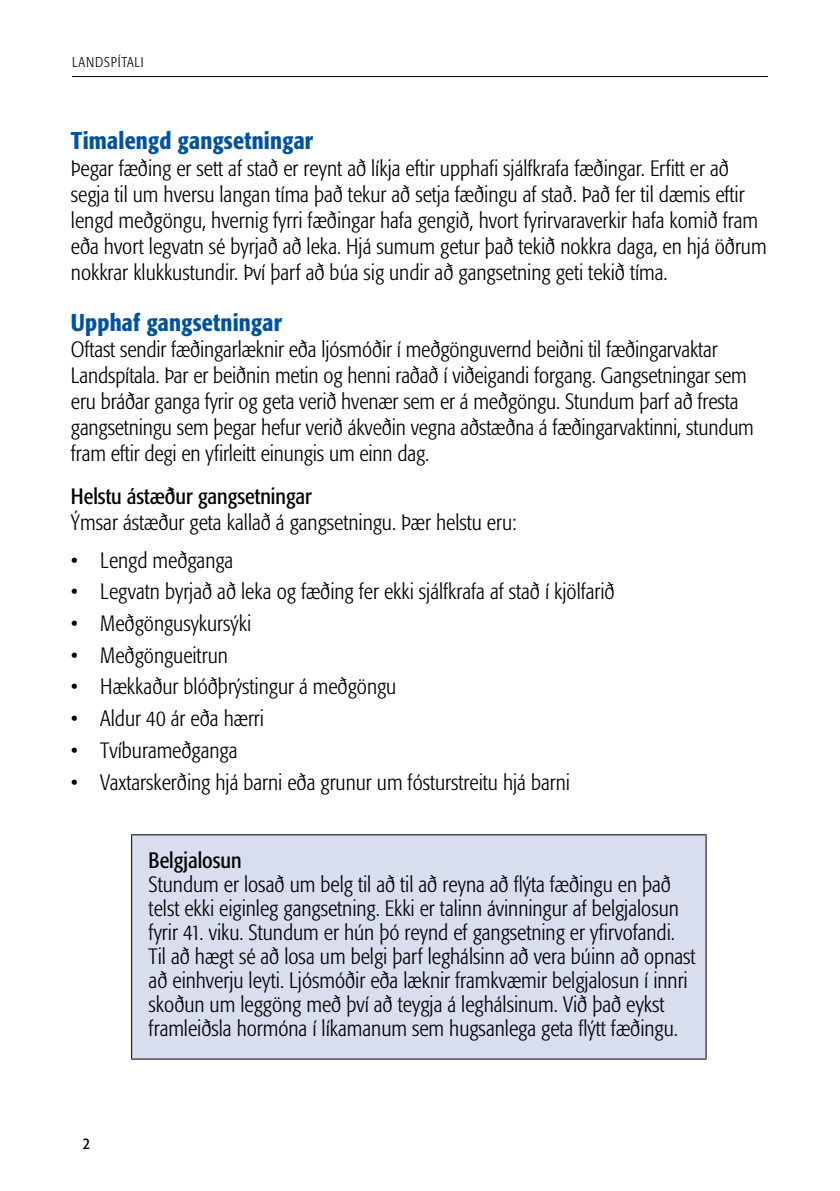
<style>
.page{position:relative;width:840px;height:1191px;background:#fff}
.page>*{position:absolute;margin:0;border:0;box-sizing:border-box;transform-origin:0 0}
.t1{font:500 condensed 24px "Formata";letter-spacing:.01em;color:#00529c}
.t2{font:300 condensed 22px/26px "Formata";color:#000}
.t3{font:condensed 22px "Formata";color:#000}
.t4{font:condensed 16px "Formata";color:#000}
.t5{font:300 condensed 14px "Formata";letter-spacing:.05em;color:#000}
</style>
<div class="page">
<hr style="left:72px;top:76px;width:695px;height:1px;background:#000">
<div style="left:131px;top:835px;width:574px;height:224px;background:#d9deef"></div>
<hr style="left:131px;top:834px;width:575px;height:1px;background:#000">
<hr style="left:131px;top:835px;width:1px;height:223px;background:#000">
<hr style="left:705px;top:835px;width:1px;height:223px;background:#000">
<hr style="left:131px;top:1058px;width:575px;height:1px;background:#000">
<p class="t5" style="left:72px;top:54px;width:73px">LANDSPÍTALI</p>
<p class="t1" style="left:71px;top:126px;width:244px">Timalengd gangsetningar</p>
<p class="t2" style="left:71px;top:155px;width:696px">Þegar fæðing er sett af stað er reynt að líkja eftir upphafi sjálfkrafa fæðingar. Erfitt er að segja til um hversu langan tíma það tekur að setja fæðingu af stað. Það fer til dæmis eftir lengd meðgöngu, hvernig fyrri fæðingar hafa gengið, hvort fyrirvaraverkir hafa komið fram eða hvort legvatn sé byrjað að leka. Hjá sumum getur það tekið nokkra daga, en hjá öðrum nokkrar klukkustundir. Því þarf að búa sig undir að gangsetning geti tekið tíma.</p>
<p class="t1" style="left:71px;top:308px;width:213px">Upphaf gangsetningar</p>
<p class="t2" style="left:71px;top:337px;width:684px">Oftast sendir fæðingarlæknir eða ljósmóðir í meðgönguvernd beiðni til fæðingarvaktar Landspítala. Þar er beiðnin metin og henni raðað í viðeigandi forgang. Gangsetningar sem eru bráðar ganga fyrir og geta verið hvenær sem er á meðgöngu. Stundum þarf að fresta gangsetningu sem þegar hefur verið ákveðin vegna aðstæðna á fæðingarvaktinni, stundum fram eftir degi en yfirleitt einungis um einn dag.</p>
<p class="t3" style="left:71px;top:483px;width:242px">Helstu ástæður gangsetningar</p>
<p class="t2" style="left:71px;top:510px;width:447px">Ýmsar ástæður geta kallað á gangsetningu. Þær helstu eru:</p>
<p class="t2" style="left:71px;top:547px;width:164px">• Lengd meðganga</p>
<p class="t2" style="left:71px;top:579px;width:545px">• Legvatn byrjað að leka og fæðing fer ekki sjálfkrafa af stað í kjölfarið</p>
<p class="t2" style="left:71px;top:610px;width:182px">• Meðgöngusykursýki</p>
<p class="t2" style="left:71px;top:642px;width:158px">• Meðgöngueitrun</p>
<p class="t2" style="left:71px;top:674px;width:327px">• Hækkaður blóðþrýstingur á meðgöngu</p>
<p class="t2" style="left:71px;top:705px;width:194px">• Aldur 40 ár eða hærri</p>
<p class="t2" style="left:71px;top:737px;width:168px">• Tvíburameðganga</p>
<p class="t2" style="left:71px;top:769px;width:500px">• Vaxtarskerðing hjá barni eða grunur um fósturstreitu hjá barni</p>
<p class="t4" style="left:83px;top:1133px;width:9px">2</p>
<p class="t3" style="left:148px;top:847px;width:94px">Belgjalosun</p>
<p class="t2" style="left:148px;top:873px;width:548px;line-height:24px">Stundum er losað um belg til að til að reyna að flýta fæðingu en það telst ekki eiginleg gangsetning. Ekki er talinn ávinningur af belgjalosun fyrir 41. viku. Stundum er hún þó reynd ef gangsetning er yfirvofandi.<br>Til að hægt sé að losa um belgi þarf leghálsinn að vera búinn að opnast að einhverju leyti. Ljósmóðir eða læknir framkvæmir belgjalosun í innri skoðun um leggöng með því að teygja á leghálsinum. Við það eykst framleiðsla hormóna í líkamanum sem hugsanlega geta flýtt fæðingu.</p>
</div>
